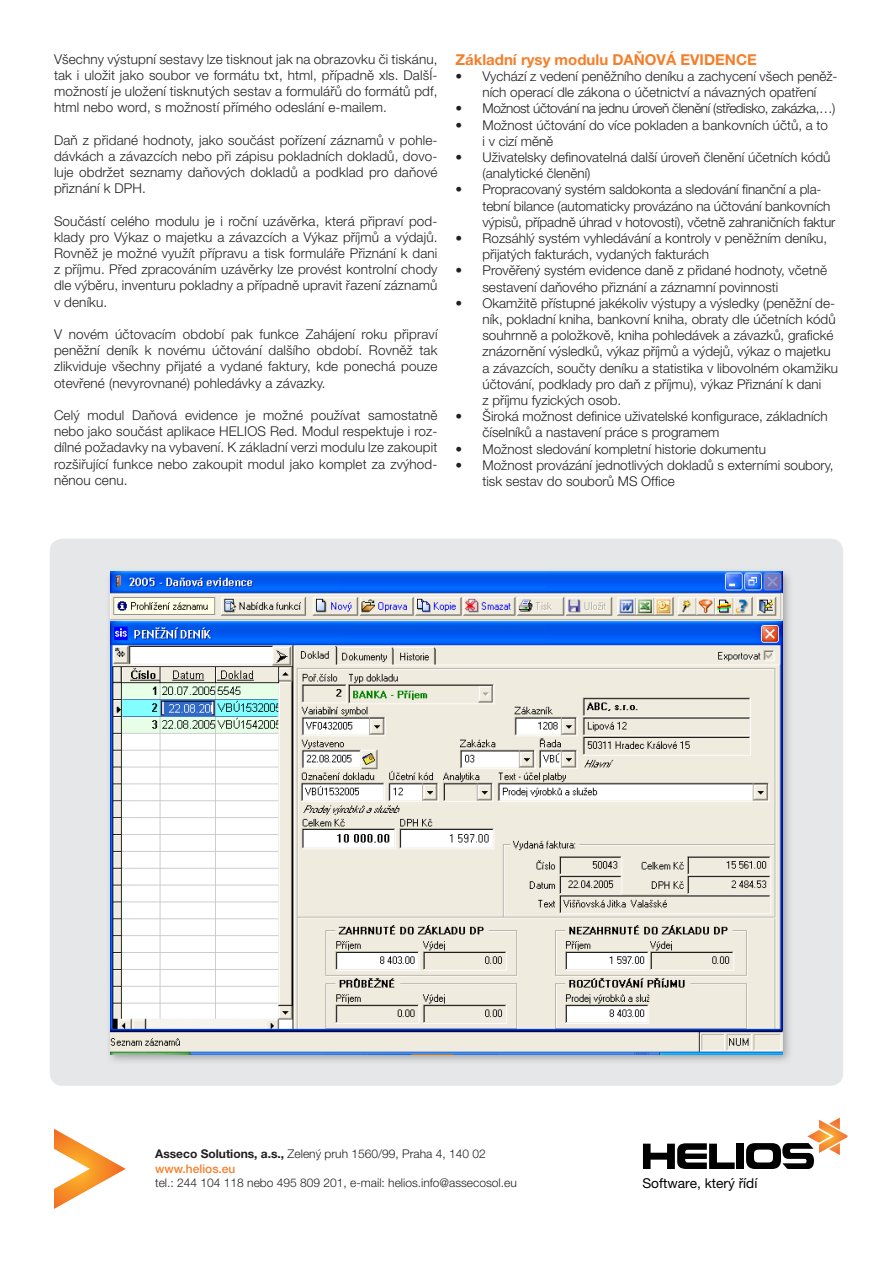
<style>
.page{position:relative;width:893px;height:1263px;background:#fff}
.page>*{position:absolute;margin:0;border:0;box-sizing:border-box;transform-origin:0 0}
.mezititulky{font:700 15px "Helvetica Neue LT Pro";color:#f47f2b}
.t1{font:13.65px "Helvetica Neue LT Pro";color:#000}
.hlavní_text_odrážky{font:300 13.5px/16.2px "Helvetica Neue LT Pro";color:#231f20}
.hlavní_text_odrážky-2{font:300 13.5px "Helvetica Neue LT Pro";letter-spacing:-.03em;color:#231f20}
.t2{font:300 12px "Helvetica Neue LT Pro";color:#231f20}
.t3{font:500 12px "Helvetica Neue LT Pro";color:#f47f2b}
.s1{font-weight:700}
</style>
<div class="page">
<div style="left:50px;top:539px;width:793px;height:547px;background:#e5e7e8;border-radius:13px"></div>
<div style="left:736px;top:1144px;width:8px;height:25px;background:#000"></div>
<svg style="left:643px;top:1143px;width:92px;height:26px"></svg>
<svg style="left:746px;top:1117px;width:101px;height:52px"></svg>
<svg style="left:54px;top:1129px;width:72px;height:80px"></svg>
<div style="left:105px;top:567px;width:689px;height:498px;background:#231f20;opacity:.35"></div>
<img style="left:110px;top:572px;width:673px;height:482px">
<p class="hlavní_text_odrážky" style="left:54px;top:50px;width:385px">Všechny výstupní sestavy lze tisknout jak na obrazovku či tiskánu,</p>
<p class="hlavní_text_odrážky" style="left:54px;top:67px;width:385px;text-align:justify">tak i uložit jako soubor ve formátu txt, html, případně xls. DalšÍ&shy;možností je uložení tisknutých sestav a formulářů do formátů pdf, html nebo word, s možností přímého odeslání e-mailem.</p>
<p class="hlavní_text_odrážky" style="left:54px;top:131px;width:385px;text-align:justify">Daň z přidané hodnoty, jako součást pořízení záznamů v pohle&shy;dávkách a závazcích nebo při zápisu pokladních dokladů, dovo&shy;luje obdržet seznamy daňových dokladů a podklad pro daňové přiznání k DPH.</p>
<p class="hlavní_text_odrážky" style="left:54px;top:212px;width:385px;text-align:justify">Součástí celého modulu je i roční uzávěrka, která připraví pod&shy;klady pro Výkaz o majetku a závazcích a Výkaz příjmů a výdajů.<br>Rovněž je možné využít přípravu a tisk formuláře Přiznání k dani z příjmu. Před zpracováním uzávěrky lze provést kontrolní chody dle výběru, inventuru pokladny a případně upravit řazení záznamů v deníku.</p>
<p class="hlavní_text_odrážky" style="left:54px;top:326px;width:385px;text-align:justify">V novém účtovacím období pak funkce Zahájení roku připraví peněžní deník k novému účtování dalšího období. Rovněž tak zlikviduje všechny přijaté a vydané faktury, kde ponechá pouze otevřené (nevyrovnané) pohledávky a závazky.</p>
<p class="hlavní_text_odrážky" style="left:54px;top:407px;width:385px;text-align:justify">Celý modul Daňová evidence je možné používat samostatně nebo jako součást aplikace HELIOS Red. Modul respektuje i roz&shy;dílné požadavky na vybavení. K základní verzi modulu lze zakoupit rozšiřující funkce nebo zakoupit modul jako komplet za zvýhod&shy;něnou cenu.</p>
<p class="mezititulky" style="left:455px;top:50px;width:303px">Základní rysy modulu DAŇOVÁ EVIDENCE</p>
<p class="hlavní_text_odrážky" style="left:455px;top:68px;width:384px;text-align:center">• Vychází z vedení peněžního deníku a zachycení všech peněž&shy;ních operací dle zákona o účetnictví a návazných opatření</p>
<p class="hlavní_text_odrážky-2" style="left:455px;top:100px;width:381px">• Možnost účtování na jednu úroveň členění (středisko, zakázka,…)</p>
<p class="hlavní_text_odrážky" style="left:482px;top:116px;width:347px;text-indent:-27px">• Možnost účtování do více pokladen a bankovních účtů, a to i v cizí měně</p>
<p class="hlavní_text_odrážky" style="left:482px;top:149px;width:349px;text-indent:-27px">• Uživatelsky definovatelná další úroveň členění účetních kódů (analytické členění)</p>
<p class="hlavní_text_odrážky" style="left:482px;top:181px;width:354px;text-indent:-27px">• Propracovaný systém saldokonta a sledování finanční a pla&shy;tební bilance (automaticky provázáno na účtování bankovních výpisů, případně úhrad v hotovosti), včetně zahraničních faktur</p>
<p class="hlavní_text_odrážky" style="left:482px;top:230px;width:346px;text-indent:-27px">• Rozsáhlý systém vyhledávání a kontroly v peněžním deníku, přijatých fakturách, vydaných fakturách</p>
<p class="hlavní_text_odrážky" style="left:482px;top:262px;width:346px;text-indent:-27px">• Prověřený systém evidence daně z přidané hodnoty, včetně sestavení daňového přiznání a záznamní povinnosti</p>
<p class="hlavní_text_odrážky" style="left:482px;top:295px;width:357px;text-indent:-27px">• Okamžitě přístupné jakékoliv výstupy a výsledky (peněžní de&shy;ník, pokladní kniha, bankovní kniha, obraty dle účetních kódů souhrnně a položkově, kniha pohledávek a závazků, grafické znázornění výsledků, výkaz příjmů a výdejů, výkaz o majetku a závazcích, součty deníku a statistika v libovolném okamžiku účtování, podklady pro daň z příjmu), výkaz Přiznání k dani<br>z příjmu fyzických osob.</p>
<p class="hlavní_text_odrážky" style="left:482px;top:408px;width:347px;text-indent:-27px">• Široká možnost definice uživatelské konfigurace, základních číselníků a nastavení práce s programem</p>
<p class="hlavní_text_odrážky" style="left:455px;top:440px;width:312px">• Možnost sledování kompletní historie dokumentu</p>
<p class="hlavní_text_odrážky" style="left:482px;top:457px;width:353px;text-indent:-27px">• Možnost provázání jednotlivých dokladů s externími soubory, tisk sestav do souborů MS Office</p>
<p class="t2" style="left:155px;top:1146px;width:332px"><span class="s1">Asseco Solutions, a.s.,</span> Zelený pruh 1560/99, Praha 4, 140 02</p>
<p class="t3" style="left:155px;top:1161px;width:82px">www.helios.eu</p>
<p class="t2" style="left:155px;top:1175px;width:363px">tel.: 244 104 118 nebo 495 809 201, e-mail: helios.info@assecosol.eu</p>
<p class="t1" style="left:642px;top:1175px;width:116px">Software, který řídí</p>
</div>
